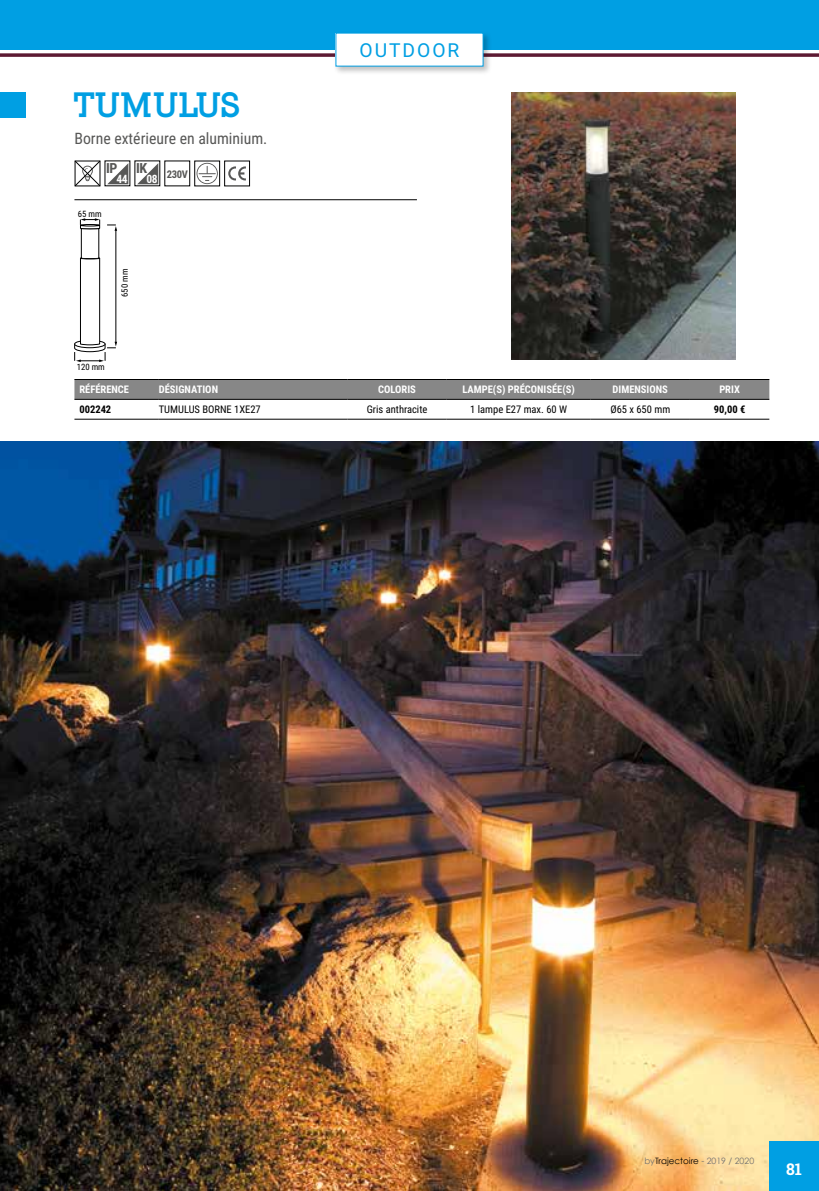
<style>
.page{position:relative;width:819px;height:1191px;background:#fff}
.page>*{position:absolute;margin:0;border:0;box-sizing:border-box;transform-origin:0 0}
.t1{font:900 33.25px "Nilland";letter-spacing:.035em;color:#009fe3}
.t2{font:19.25px "Roboto";letter-spacing:.1em;color:#009fe3}
.t3{font:700 16.1px "Roboto Slab";color:#fff}
.t4{font:15.75px "Roboto Condensed";color:#575756}
.t5{font:700 14px "Roboto Condensed";color:#575756}
.t6{font:700 11.55px "Roboto Condensed";color:#fff}
.t7{font:700 10.67px "Roboto Condensed";color:#575756}
.t8{font:700 10.5px "Roboto Condensed";color:#fff}
.t9{font:10.5px "Roboto Condensed";color:#000}
.t10{font:700 10.5px "Roboto Condensed";color:#000}
.t11{font:8.75px "Century Gothic";color:#706f6f}
.t12{font:8.75px "Roboto Condensed";color:#000}
.s1{color:#000}
</style>
<div class="page">
<svg style="left:0;top:53px;width:819px;height:4px;background:#70364c"></svg>
<img style="left:0;top:441px;width:819px;height:750px">
<div style="left:769px;top:1141px;width:50px;height:50px;background:#009fe3"></div>
<div style="left:0;top:0;width:819px;height:50px;background:#009fe3"></div>
<div style="left:333px;top:31px;width:159px;height:45px;background:#000;opacity:.25"></div>
<div style="left:336px;top:33px;width:147px;height:33px;background:#fff"></div>
<svg style="left:74px;top:218px;width:43px;height:144px"></svg>
<svg style="left:74px;top:160px;width:27px;height:26px"></svg>
<div style="left:224px;top:161px;width:26px;height:25px;border:1px solid #000"></div>
<svg style="left:228px;top:166px;width:18px;height:14px"></svg>
<svg style="left:107px;top:163px;width:21px;height:21px"></svg>
<svg style="left:137px;top:163px;width:21px;height:21px"></svg>
<div style="left:194px;top:161px;width:26px;height:25px;border:1px solid #000"></div>
<svg style="left:196px;top:163px;width:22px;height:21px"></svg>
<img style="left:511px;top:93px;width:224px;height:267px">
<hr style="left:74px;top:199px;width:343px;height:1px;background:#000">
<div style="left:74px;top:380px;width:695px;height:19px;background:#878787"></div>
<hr style="left:74px;top:379px;width:85px;height:1px;background:#000">
<hr style="left:159px;top:379px;width:188px;height:1px;background:#000">
<hr style="left:347px;top:379px;width:99px;height:1px;background:#000">
<hr style="left:446px;top:379px;width:144px;height:1px;background:#000">
<hr style="left:590px;top:379px;width:100px;height:1px;background:#000">
<hr style="left:690px;top:379px;width:79px;height:1px;background:#000">
<hr style="left:74px;top:399px;width:85px;height:1px;background:#000">
<hr style="left:159px;top:399px;width:188px;height:1px;background:#000">
<hr style="left:347px;top:399px;width:99px;height:1px;background:#000">
<hr style="left:446px;top:399px;width:144px;height:1px;background:#000">
<hr style="left:590px;top:399px;width:100px;height:1px;background:#000">
<hr style="left:690px;top:399px;width:79px;height:1px;background:#000">
<hr style="left:74px;top:419px;width:85px;height:1px;background:#000">
<hr style="left:159px;top:419px;width:188px;height:1px;background:#000">
<hr style="left:347px;top:419px;width:99px;height:1px;background:#000">
<hr style="left:446px;top:419px;width:144px;height:1px;background:#000">
<hr style="left:590px;top:419px;width:100px;height:1px;background:#000">
<hr style="left:690px;top:419px;width:79px;height:1px;background:#000">
<div style="left:0;top:93px;width:25px;height:25px;background:#009fe3"></div>
<h1 class="t1" style="left:74px;top:84px;width:168px">TUMULUS</h1>
<h3 class="t4" style="left:74px;top:127px;width:192px">Borne extérieure en aluminium.</h3>
<h3 class="t5" style="left:106px;top:158px;width:13px">IP</h3>
<p class="t6" style="left:116px;top:171px;width:13px">44</p>
<h3 class="t5" style="left:136px;top:158px;width:12px">IK</h3>
<p class="t6" style="left:146px;top:171px;width:13px">08</p>
<p class="t7" style="left:167px;top:166px;width:22px">230V</p>
<p class="t12" style="left:78px;top:208px;width:25px">65 mm</p>
<p class="t12" style="left:118px;top:297px;width:30px;rotate:-90deg">650 mm</p>
<p class="t12" style="left:77px;top:360px;width:30px">120 mm</p>
<h2 class="t2" style="left:359px;top:36px;width:101px">OUTDOOR</h2>
<p class="t8" style="left:79px;top:382px;width:51px">RÉFÉRENCE</p>
<p class="t8" style="left:159px;top:382px;width:61px">DÉSIGNATION</p>
<p class="t8" style="left:378px;top:382px;width:39px">COLORIS</p>
<p class="t8" style="left:462px;top:382px;width:114px">LAMPE(S) PRÉCONISÉE(S)</p>
<p class="t8" style="left:612px;top:382px;width:57px">DIMENSIONS</p>
<p class="t8" style="left:719px;top:382px;width:22px">PRIX</p>
<p class="t10" style="left:79px;top:402px;width:33px">002242</p>
<p class="t9" style="left:159px;top:402px;width:103px">TUMULUS BORNE 1XE27</p>
<p class="t9" style="left:367px;top:402px;width:62px">Gris anthracite</p>
<p class="t9" style="left:470px;top:402px;width:98px">1 lampe E27 max. 60 W</p>
<p class="t9" style="left:610px;top:402px;width:61px">Ø65 x 650 mm</p>
<p class="t10" style="left:713px;top:402px;width:33px">90,00 €</p>
<p class="t11" style="left:644px;top:1155px;width:111px">by<span class="s1">Trajectoire</span> - 2019 / 2020</p>
<h3 class="t3" style="left:786px;top:1157px;width:17px">81</h3>
</div>
